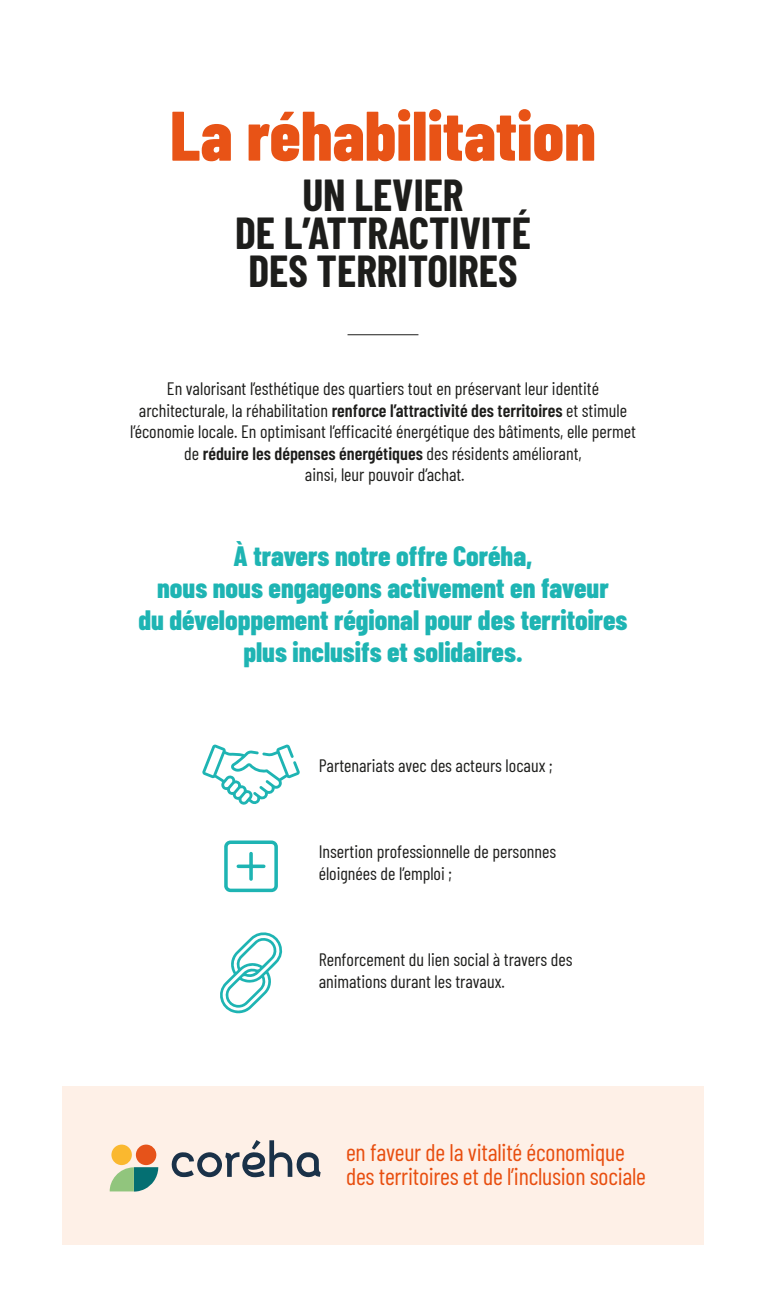
<style>
.page{position:relative;width:766px;height:1304px;background:#fff}
.page>*{position:absolute;margin:0;border:0;box-sizing:border-box;transform-origin:0 0}
.t1{font:800 70px "Barlow Condensed";color:#e85316}
.t2{font:700 43.8px "Barlow Condensed";color:#1d1d1b}
.t3{font:800 28px/32.2px "Barlow Condensed";color:#1eb4b3;text-align:center}
.t4{font:24px "Barlow Condensed";letter-spacing:-.01em;color:#e84e0f}
.t5{font:18px/21.6px "Barlow Condensed";color:#1d1d1b}
.s1{font-weight:600}
</style>
<div class="page">
<div style="left:62px;top:1086px;width:641px;height:158px;background:#fef0e7"></div>
<svg style="left:109px;top:1167px;width:49px;height:25px"></svg>
<div style="left:136px;top:1144px;width:20px;height:21px;background:#e6531a;border-radius:50%"></div>
<div style="left:111px;top:1145px;width:21px;height:20px;background:#fab82f;border-radius:50%"></div>
<svg style="left:171px;top:1140px;width:149px;height:37px"></svg>
<hr style="left:347px;top:334px;width:71px;height:1px;background:#1d1d1b">
<svg style="left:202px;top:744px;width:98px;height:61px"></svg>
<svg style="left:224px;top:840px;width:54px;height:52px"></svg>
<svg style="left:220px;top:932px;width:63px;height:81px"></svg>
<p class="t1" style="left:170px;top:86px;width:427px">La réhabilitation</p>
<p class="t2" style="left:302px;top:164px;width:163px">UN LEVIER</p>
<p class="t2" style="left:235px;top:202px;width:297px">DE L’ATTRACTIVITÉ</p>
<p class="t2" style="left:248px;top:240px;width:270px">DES TERRITOIRES</p>
<p class="t5" style="left:130px;top:376px;width:507px;text-align:center">En valorisant l’esthétique des quartiers tout en préservant leur identité architecturale, la réhabilitation <span class="s1">renforce l’attractivité des territoires</span> et stimule l’économie locale. En optimisant l’efficacité énergétique des bâtiments, elle permet de <span class="s1">réduire les dépenses énergétiques</span> des résidents améliorant,</p>
<p class="t5" style="left:305px;top:463px;width:161px">ainsi, leur pouvoir d’achat.</p>
<p class="t3" style="left:233px;top:538px;width:300px">À travers notre offre Coréha,</p>
<p class="t3" style="left:157px;top:570px;width:453px">nous nous engageons activement en faveur</p>
<p class="t3" style="left:138px;top:602px;width:490px">du développement régional pour des territoires plus inclusifs et solidaires.</p>
<p class="t5" style="left:318px;top:753px;width:235px">Partenariats avec des acteurs locaux ;</p>
<p class="t5" style="left:318px;top:840px;width:239px">Insertion professionnelle de personnes éloignées de l’emploi ;</p>
<p class="t5" style="left:318px;top:948px;width:255px">Renforcement du lien social à travers des animations durant les travaux.</p>
<p class="t4" style="left:346px;top:1135px;width:280px">en faveur de la vitalité économique</p>
<p class="t4" style="left:346px;top:1159px;width:301px">des territoires et de l’inclusion sociale</p>
</div>
